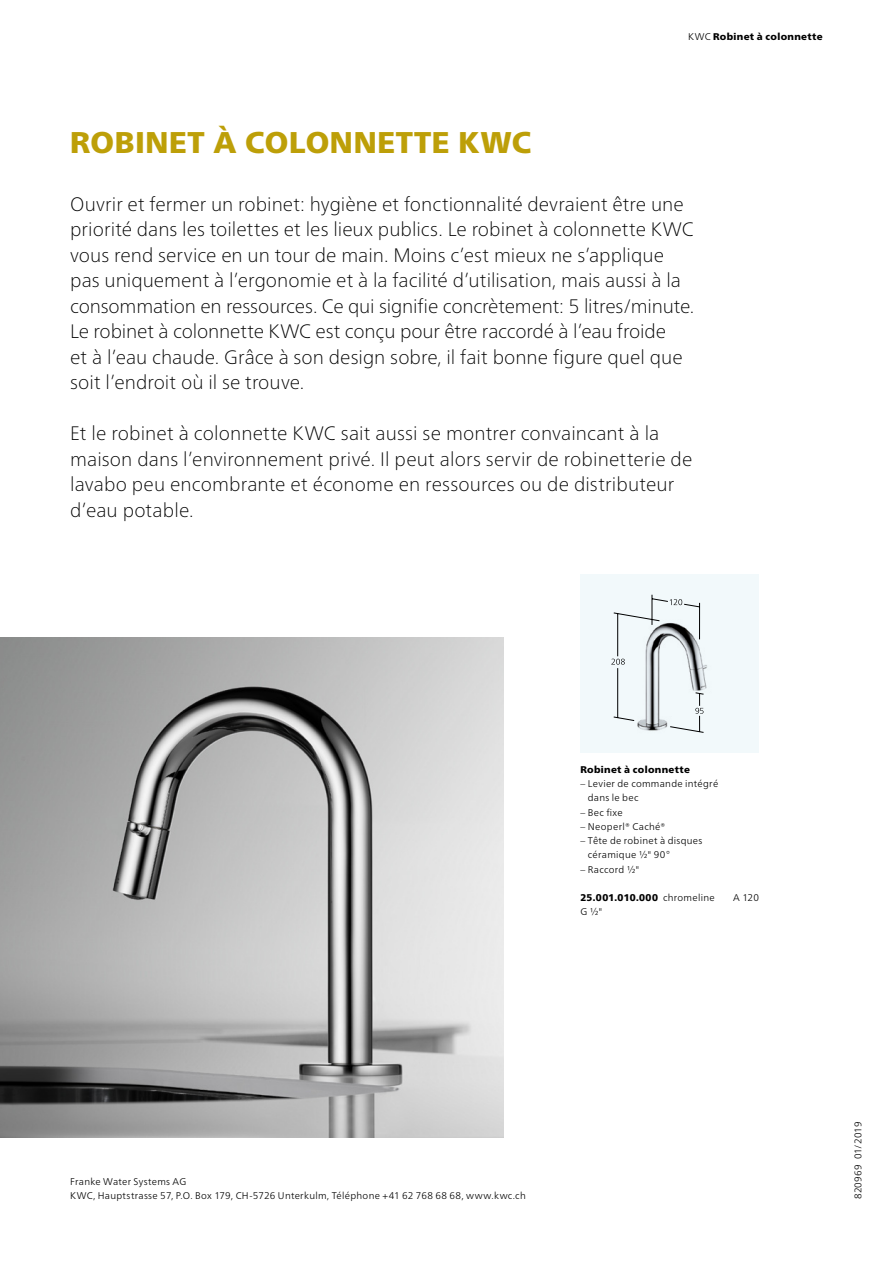
<style>
.page{position:relative;width:893px;height:1263px;background:#fff}
.page>*{position:absolute;margin:0;border:0;box-sizing:border-box;transform-origin:0 0}
._1_1_Headline_20_pt{font:900 30px "Frutiger Neue LTW1 G";letter-spacing:.02em;color:#bd9f08}
._1_3_Intro_13_pt_Thi{font:100 19.5px/25.5px "Frutiger Neue LTW1 G";color:#000}
._1_10_Extra_Small_Co{font:300 9.75px/14.2px "Frutiger Neue LTW1 G";letter-spacing:.03em;color:#000}
._3_2_SORTIMENT_Extra{font:900 9.75px "Frutiger Neue LTW1 G";letter-spacing:.025em;color:#000}
._1_10_Extra_Small_Co-2{font:900 9.75px "Frutiger Neue LTW1 G";letter-spacing:.035em;color:#000}
._3_1_SORTIMENT_Extra{font:900 9.75px "Frutiger Neue LTW1 G";letter-spacing:.035em;color:#000}
._3_2_SORTIMENT_Extra-2{font:300 9.75px "Frutiger Neue LTW1 G";color:#000}
.s1{font-weight:300}
</style>
<div class="page">
<svg style="left:611px;top:594px;width:93px;height:139px"></svg>
<img style="left:0;top:638px;width:504px;height:499px">
<p class="_1_1_Headline_20_pt" style="left:70px;top:120px;width:463px">ROBINET À COLONNETTE KWC</p>
<p class="_1_10_Extra_Small_Co-2" style="left:688px;top:30px;width:136px"><span class="s1">KWC</span> Robinet à colonnette</p>
<p class="_1_3_Intro_13_pt_Thi" style="left:70px;top:190px;width:626px">Ouvrir et fermer un robinet: hygiène et fonctionnalité devraient être une priorité dans les toilettes et les lieux publics. Le robinet à colonnette KWC vous rend service en un tour de main. Moins c’est mieux ne s’applique pas uniquement à l’ergonomie et à la facilité d’utilisation, mais aussi à la consommation en ressources. Ce qui signifie concrètement: 5 litres/minute.<br>Le robinet à colonnette KWC est conçu pour être raccordé à l’eau froide<br>et à l’eau chaude. Grâce à son design sobre, il fait bonne figure quel que soit l’endroit où il se trouve.</p>
<p class="_1_3_Intro_13_pt_Thi" style="left:70px;top:419px;width:624px">Et le robinet à colonnette KWC sait aussi se montrer convaincant à la maison dans l’environnement privé. Il peut alors servir de robinetterie de lavabo peu encombrante et économe en ressources ou de distributeur d’eau potable.</p>
<p class="_3_1_SORTIMENT_Extra" style="left:580px;top:762px;width:111px">Robinet à colonnette</p>
<p class="_1_10_Extra_Small_Co" style="left:588px;top:776px;width:132px;text-indent:-7px">– Levier de commande intégré dans le bec</p>
<p class="_1_10_Extra_Small_Co" style="left:580px;top:804px;width:44px">– Bec fixe</p>
<p class="_1_10_Extra_Small_Co" style="left:580px;top:819px;width:87px">– Neoperl® Caché®</p>
<p class="_1_10_Extra_Small_Co" style="left:588px;top:833px;width:116px;text-indent:-7px">– Tête de robinet à disques céramique ½" 90°</p>
<p class="_1_10_Extra_Small_Co" style="left:580px;top:861px;width:61px">– Raccord ½"</p>
<p class="_3_2_SORTIMENT_Extra" style="left:580px;top:890px;width:136px">25.001.010.000 <span class="s1">chromeline</span></p>
<p class="_3_2_SORTIMENT_Extra-2" style="left:733px;top:890px;width:27px">A 120</p>
<p class="_3_2_SORTIMENT_Extra-2" style="left:580px;top:905px;width:24px">G ½"</p>
<p class="_1_10_Extra_Small_Co" style="left:70px;top:1174px;width:457px">Franke Water Systems AG<br>KWC, Hauptstrasse 57, P.O. Box 179, CH-5726 Unterkulm, Téléphone +41 62 768 68 68, www.kwc.ch</p>
<p class="_1_10_Extra_Small_Co" style="left:850px;top:1199px;width:79px;rotate:-90deg">820969 01/2019</p>
</div>
